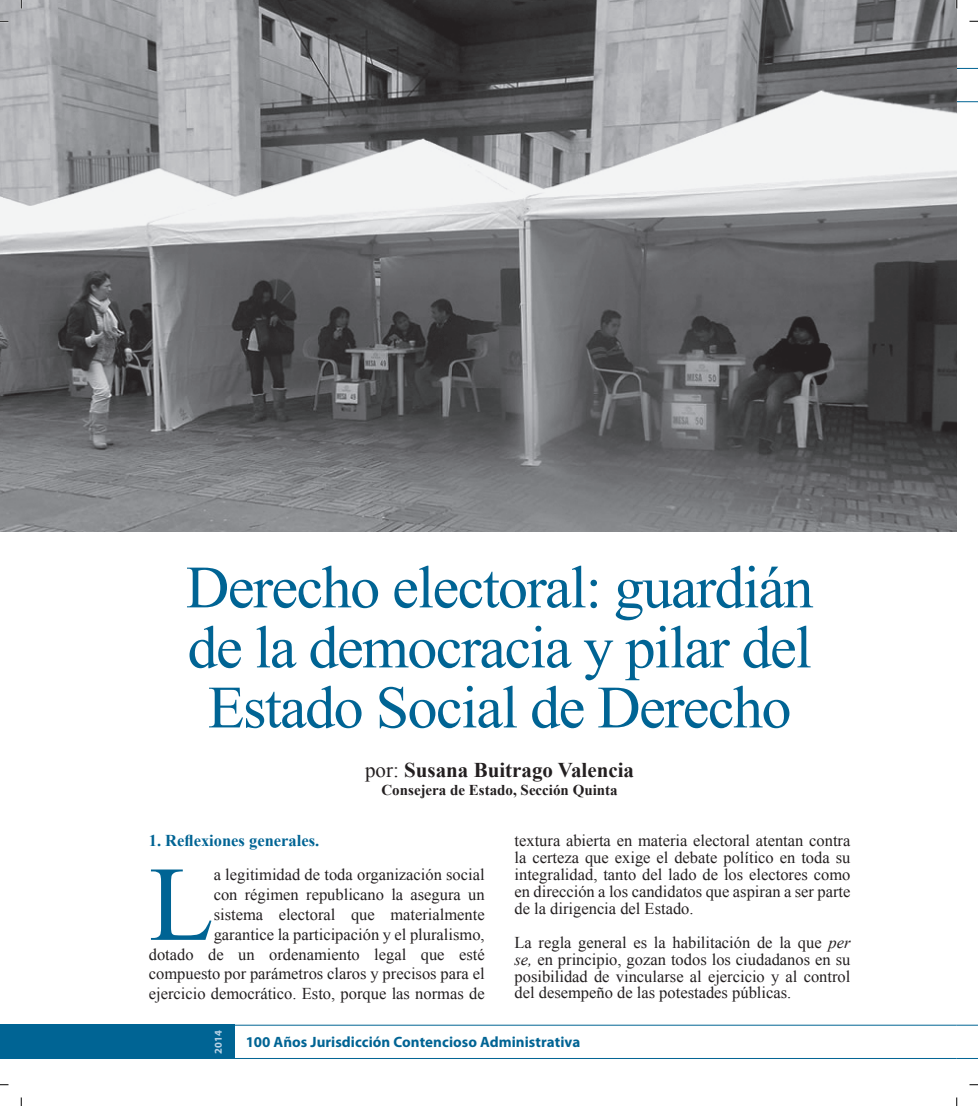
<style>
.page{position:relative;width:978px;height:1106px;background:#fff}
.page>*{position:absolute;margin:0;border:0;box-sizing:border-box;transform-origin:0 0}
.t1{font:106.2px "Times New Roman";color:#006494}
.t2{font:60px/60px "Times New Roman";letter-spacing:-.025em;color:#006494;text-align:center}
.t3{font:700 21px "Times New Roman";color:#231f20}
.t4{font:16.5px/17px "Times New Roman";color:#231f20;text-align:justify}
.t5{font:700 16.5px "Times New Roman";color:#006494}
.t6{font:700 15px "Myriad Pro";letter-spacing:.005em;color:#006494}
.t7{font:700 15px "Times New Roman";color:#231f20}
.t8{font:700 10.5px "Myriad Pro";color:#b8d2e5}
.s1{font-weight:400}
.s2{font-style:italic}
</style>
<div class="page">
<hr style="left:39px;top:1024px;width:918px;height:1px;background:#006494">
<hr style="left:39px;top:1058px;width:918px;height:1px;background:#006494">
<div style="left:21px;top:1024px;width:214px;height:34px;background:#006494"></div>
<svg style="left:957px;top:1024px;width:21px;height:1px"></svg>
<svg style="left:957px;top:1058px;width:21px;height:1px"></svg>
<svg style="left:957px;top:68px;width:21px;height:1px"></svg>
<svg style="left:957px;top:101px;width:21px;height:1px"></svg>
<img style="left:0;top:0;width:957px;height:531px">
<svg style="left:0;top:20px;width:9px;height:2px"></svg>
<svg style="left:969px;top:20px;width:9px;height:2px"></svg>
<svg style="left:20px;top:0;width:2px;height:9px"></svg>
<svg style="left:20px;top:1097px;width:2px;height:9px"></svg>
<svg style="left:956px;top:0;width:2px;height:9px"></svg>
<svg style="left:956px;top:1097px;width:2px;height:9px"></svg>
<div style="left:0;top:1024px;width:21px;height:34px;background:#006494"></div>
<h2 class="t2" style="left:186px;top:556px;width:629px">Derecho electoral: guardián de la democracia y pilar del<br>Estado Social de Derecho</h2>
<p class="t3" style="left:365px;top:755px;width:270px"><span class="s1">por:</span> Susana Buitrago Valencia</p>
<p class="t7" style="left:381px;top:779px;width:238px">Consejera de Estado, Sección Quinta</p>
<p class="t4" style="left:514px;top:831px;width:337px">textura abierta en materia electoral atentan contra la certeza que exige el debate político en toda su integralidad, tanto del lado de los electores como en dirección a los candidatos que aspiran a ser parte de la dirigencia del Estado.</p>
<p class="t4" style="left:514px;top:933px;width:337px">La regla general es la habilitación de la que <span class="s2">per se,</span> en principio, gozan todos los ciudadanos en su posibilidad de vincularse al ejercicio y al control del desempeño de las potestades públicas.</p>
<p class="t5" style="left:149px;top:828px;width:172px">1. Reflexiones generales.</p>
<h1 class="t1" style="left:149px;top:833px;width:66px">L</h1>
<p class="t4" style="left:149px;top:864px;width:337px;line-height:19.8px;text-align:right">a legitimidad de toda organización social<br>con régimen republicano la asegura un<br>sistema electoral que materialmente<br>garantice la participación y el pluralismo,<br>dotado de un ordenamiento legal que esté compuesto por parámetros claros y precisos para el ejercicio democrático. Esto, porque las normas de</p>
<p class="t8" style="left:212px;top:1053px;width:25px;rotate:-90deg">2014</p>
<p class="t6" style="left:246px;top:1032px;width:336px">100 Años Jurisdicción Contencioso Administrativa</p>
</div>
